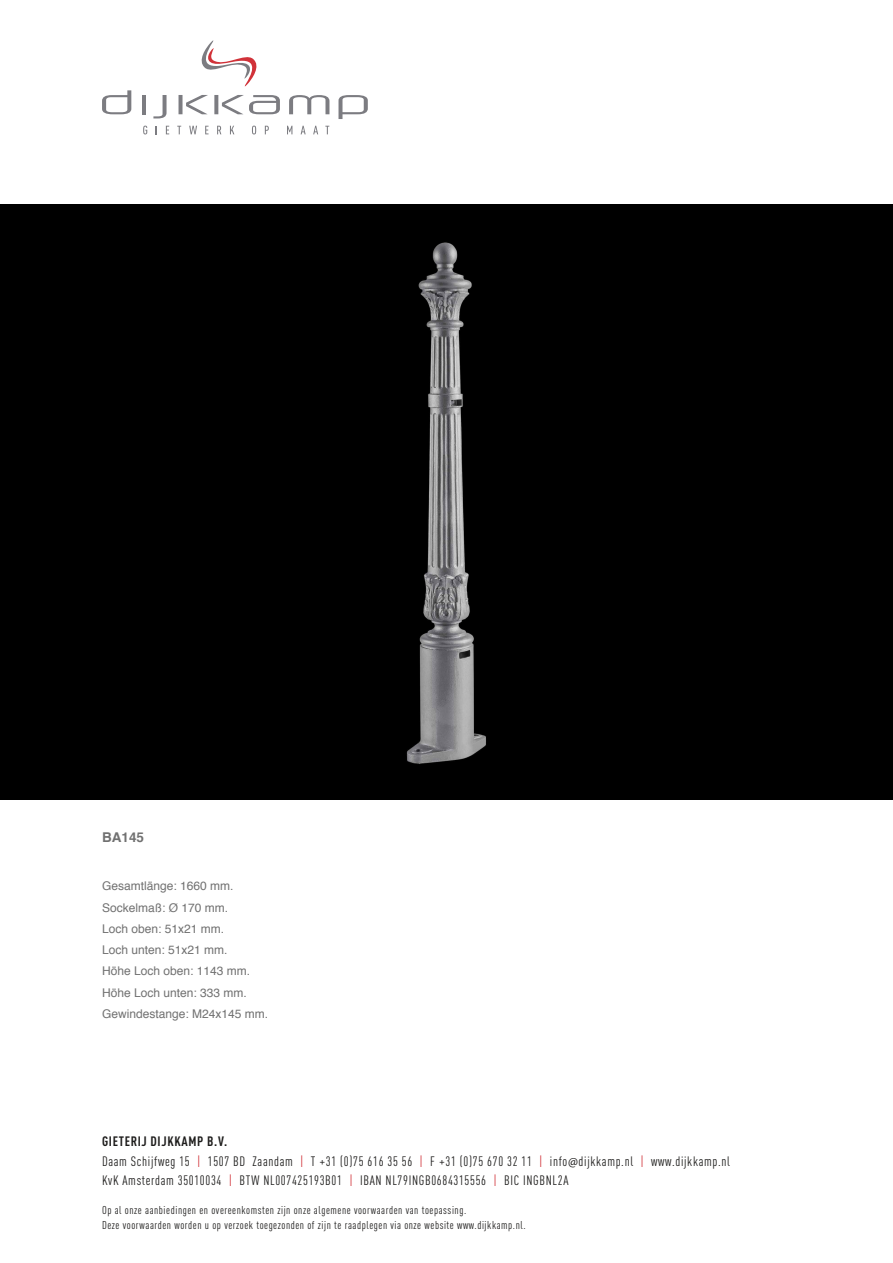
<style>
.page{position:relative;width:893px;height:1263px;background:#fff}
.page>*{position:absolute;margin:0;border:0;box-sizing:border-box;transform-origin:0 0}
.t1{font:13.5px/19.5px "DIN Cond";letter-spacing:.05em;color:#1d1c1b}
.t2{font:700 13.5px "Helvetica";color:#717171}
.t3{font:12px/21.3px "Helvetica";color:#717171}
.t4{font:11.25px/15px "DIN Cond";letter-spacing:.05em;color:#1d1c1b}
.s1{font-weight:700}
.s2{color:#d13239}
.s3{font-family:"Myriad Pro"}
</style>
<div class="page">
<div style="left:0;top:204px;width:893px;height:595px;background:#000"></div>
<svg style="left:143px;top:126px;width:4px;height:8px"></svg>
<svg style="left:166px;top:126px;width:3px;height:8px"></svg>
<svg style="left:177px;top:126px;width:4px;height:8px"></svg>
<svg style="left:189px;top:126px;width:8px;height:8px"></svg>
<svg style="left:205px;top:126px;width:4px;height:8px"></svg>
<svg style="left:217px;top:126px;width:4px;height:8px"></svg>
<svg style="left:230px;top:126px;width:4px;height:8px"></svg>
<svg style="left:252px;top:126px;width:4px;height:8px"></svg>
<svg style="left:265px;top:126px;width:4px;height:8px"></svg>
<svg style="left:287px;top:126px;width:5px;height:8px"></svg>
<svg style="left:301px;top:126px;width:5px;height:8px"></svg>
<svg style="left:313px;top:126px;width:5px;height:8px"></svg>
<svg style="left:325px;top:126px;width:4px;height:8px"></svg>
<svg style="left:289px;top:95px;width:40px;height:19px"></svg>
<svg style="left:339px;top:95px;width:29px;height:24px"></svg>
<svg style="left:102px;top:90px;width:29px;height:24px"></svg>
<svg style="left:179px;top:95px;width:29px;height:19px"></svg>
<svg style="left:214px;top:95px;width:66px;height:19px"></svg>
<svg style="left:153px;top:95px;width:14px;height:23px"></svg>
<svg style="left:201px;top:40px;width:56px;height:47px"></svg>
<hr style="left:142px;top:95px;width:4px;height:19px;background:#7c7c81">
<p class="t2" style="left:102px;top:826px;width:44px">BA145</p>
<p class="t3" style="left:102px;top:876px;width:168px">Gesamtlänge: 1660 mm.<br>Sockelmaß: Ø 170 mm.<br>Loch oben: 51x21 mm.<br>Loch unten: 51x21 mm.<br>Höhe Loch oben: 1143 mm.<br>Höhe Loch unten: 333 mm.<br>Gewindestange: M24x145 mm.</p>
<p class="t1" style="left:102px;top:1131px;width:629px"><span class="s1">GIETERIJ DIJKKAMP B.V.<br></span>Daam Schijfweg 15 <span class="s2">|</span> 1507 BD Zaandam <span class="s2">|</span> T +31 (0)75 616 35 56 <span class="s2">|</span> F +31 (0)75 670 32 11 <span class="s2">|</span> info<span class="s3">@</span>dijkkamp.nl <span class="s2">|</span> www.dijkkamp.nl<br>KvK Amsterdam 35010034 <span class="s2">|</span> BTW NL007425193B01 <span class="s2">|</span> IBAN NL79INGB0684315556 <span class="s2">|</span> BIC INGBNL2A</p>
<p class="t4" style="left:102px;top:1202px;width:425px">Op al onze aanbiedingen en overeenkomsten zijn onze algemene voorwaarden van toepassing.<br>Deze voorwaarden worden u op verzoek toegezonden of zijn te raadplegen via onze website www.dijkkamp.nl.</p>
</div>
